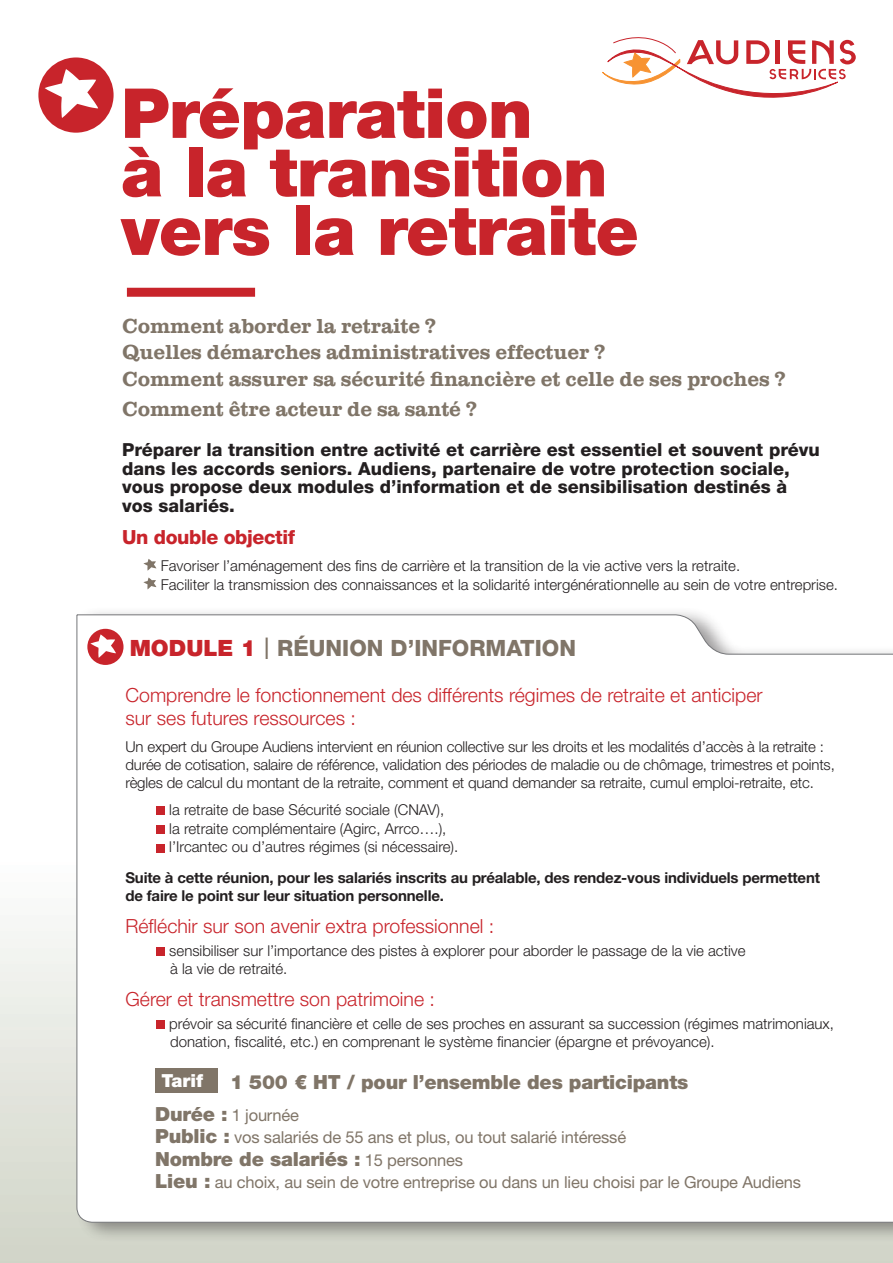
<style>
.page{position:relative;width:893px;height:1263px;background:#fff}
.page>*{position:absolute;margin:0;border:0;box-sizing:border-box;transform-origin:0 0}
.t1{font:900 69px/58.5px "Helvetica Neue LT Std";letter-spacing:-.01em;color:#c8242b}
.t2{font:800 22.5px "Helvetica Neue LT Std";color:#807568}
.t3{font:700 21px/26.7px "Clarendon T";letter-spacing:-.01em;color:#807568}
.t4{font:300 19.5px/23.4px "Helvetica Neue LT Std";color:#c8242b}
.t5{font:900 19.5px "Helvetica Neue LT Std";letter-spacing:-.01em;color:#807568}
.t6{font:800 19.5px "Helvetica Neue LT Std";letter-spacing:-.02em;color:#c8242b}
.t7{font:800 18px/18.8px "Helvetica Neue LT Std";color:#231f20}
.t8{font:900 18px "Helvetica Neue LT Std";color:#fff}
.t9{font:16.5px/22.5px "Helvetica Neue LT Std";letter-spacing:-.01em;color:#807568}
.t10{font:300 15px/18px "Helvetica Neue LT Std";color:#231f20}
.t11{font:700 15px/18px "Helvetica Neue LT Std";letter-spacing:-.01em;color:#231f20}
.s1{font-weight:900;color:#c8242b}
.s2{font-weight:300;font-size:30px}
.s3{font-weight:900;font-size:19.5px}
.s4{font-weight:400;font-size:16.5px}
</style>
<div class="page">
<div style="left:0;top:855px;width:893px;height:408px;background:linear-gradient(to bottom,#fdfefe,#d0d3c6)"></div>
<svg style="left:143px;top:559px;width:13px;height:12px"></svg>
<svg style="left:143px;top:577px;width:13px;height:12px"></svg>
<div style="left:76px;top:606px;width:817px;height:637px;background:#231f20;opacity:.44"></div>
<svg style="left:76px;top:614px;width:817px;height:609px"></svg>
<div style="left:157px;top:806px;width:8px;height:9px;background:#c8242b"></div>
<div style="left:157px;top:825px;width:8px;height:9px;background:#c8242b"></div>
<div style="left:157px;top:844px;width:8px;height:8px;background:#c8242b"></div>
<div style="left:157px;top:948px;width:8px;height:8px;background:#c8242b"></div>
<div style="left:157px;top:1020px;width:8px;height:9px;background:#c8242b"></div>
<div style="left:155px;top:1069px;width:63px;height:24px;background:#807568"></div>
<svg style="left:87px;top:629px;width:37px;height:36px"></svg>
<svg style="left:38px;top:57px;width:76px;height:76px"></svg>
<div style="left:127px;top:288px;width:128px;height:9px;background:#c8242b"></div>
<svg style="left:602px;top:37px;width:254px;height:60px"></svg>
<h1 class="t1" style="left:121px;top:84px;width:519px">Préparation<br>à la transition vers la retraite</h1>
<h3 class="t3" style="left:122px;top:312px;width:665px">Comment aborder la retraite ?<br>Quelles démarches administratives effectuer ?<br>Comment assurer sa sécurité financière et celle de ses proches ?</h3>
<h3 class="t3" style="left:122px;top:395px;width:357px">Comment être acteur de sa santé ?</h3>
<p class="t7" style="left:122px;top:440px;width:699px">Préparer la transition entre activité et carrière est essentiel et souvent prévu dans les accords seniors. Audiens, partenaire de votre protection sociale, vous propose deux modules d’information et de sensibilisation destinés à vos salariés.</p>
<h3 class="t6" style="left:122px;top:525px;width:174px">Un double objectif</h3>
<p class="t10" style="left:161px;top:556px;width:679px;line-height:18.8px">Favoriser l’aménagement des fins de carrière et la transition de la vie active vers la retraite.<br>Faciliter la transmission des connaissances et la solidarité intergénérationnelle au sein de votre entreprise.</p>
<h2 class="t2" style="left:130px;top:635px;width:448px"><span class="s1">MODULE 1</span> <span class="s2">I</span> RÉUNION D’INFORMATION</h2>
<h3 class="t4" style="left:125px;top:683px;width:639px">Comprendre le fonctionnement des différents régimes de retraite et anticiper sur ses futures ressources :</h3>
<p class="t10" style="left:125px;top:737px;width:711px">Un expert du Groupe Audiens intervient en réunion collective sur les droits et les modalités d’accès à la retraite : durée de cotisation, salaire de référence, validation des périodes de maladie ou de chômage, trimestres et points, règles de calcul du montant de la retraite, comment et quand demander sa retraite, cumul emploi-retraite, etc.</p>
<p class="t10" style="left:169px;top:800px;width:291px;line-height:18.8px">la retraite de base Sécurité sociale (CNAV), la retraite complémentaire (Agirc, Arrco….), l’Ircantec ou d’autres régimes (si nécessaire).</p>
<p class="t11" style="left:125px;top:868px;width:696px">Suite à cette réunion, pour les salariés inscrits au préalable, des rendez-vous individuels permettent de faire le point sur leur situation personnelle.</p>
<h3 class="t4" style="left:125px;top:914px;width:370px">Réfléchir sur son avenir extra professionnel :</h3>
<p class="t10" style="left:169px;top:941px;width:578px">sensibiliser sur l’importance des pistes à explorer pour aborder le passage de la vie active à la vie de retraité.</p>
<h3 class="t4" style="left:125px;top:987px;width:311px">Gérer et transmettre son patrimoine :</h3>
<p class="t10" style="left:169px;top:1014px;width:666px">prévoir sa sécurité financière et celle de ses proches en assurant sa succession (régimes matrimoniaux, donation, fiscalité, etc.) en comprenant le système financier (épargne et prévoyance).</p>
<p class="t8" style="left:162px;top:1070px;width:43px">Tarif</p>
<h3 class="t5" style="left:230px;top:1070px;width:460px">1 500 € HT / pour l’ensemble des participants</h3>
<p class="t9" style="left:155px;top:1103px;width:472px"><span class="s3">Durée :</span> 1 journée<br><span class="s3">Public :</span> vos salariés de 55 ans et plus, ou tout salarié intéressé</p>
<h3 class="t5" style="left:155px;top:1147px;width:309px">Nombre de salariés : <span class="s4">15 personnes</span></h3>
<p class="t9" style="left:155px;top:1171px;width:647px"><span class="s3">Lieu :</span> au choix, au sein de votre entreprise ou dans un lieu choisi par le Groupe Audiens</p>
</div>
